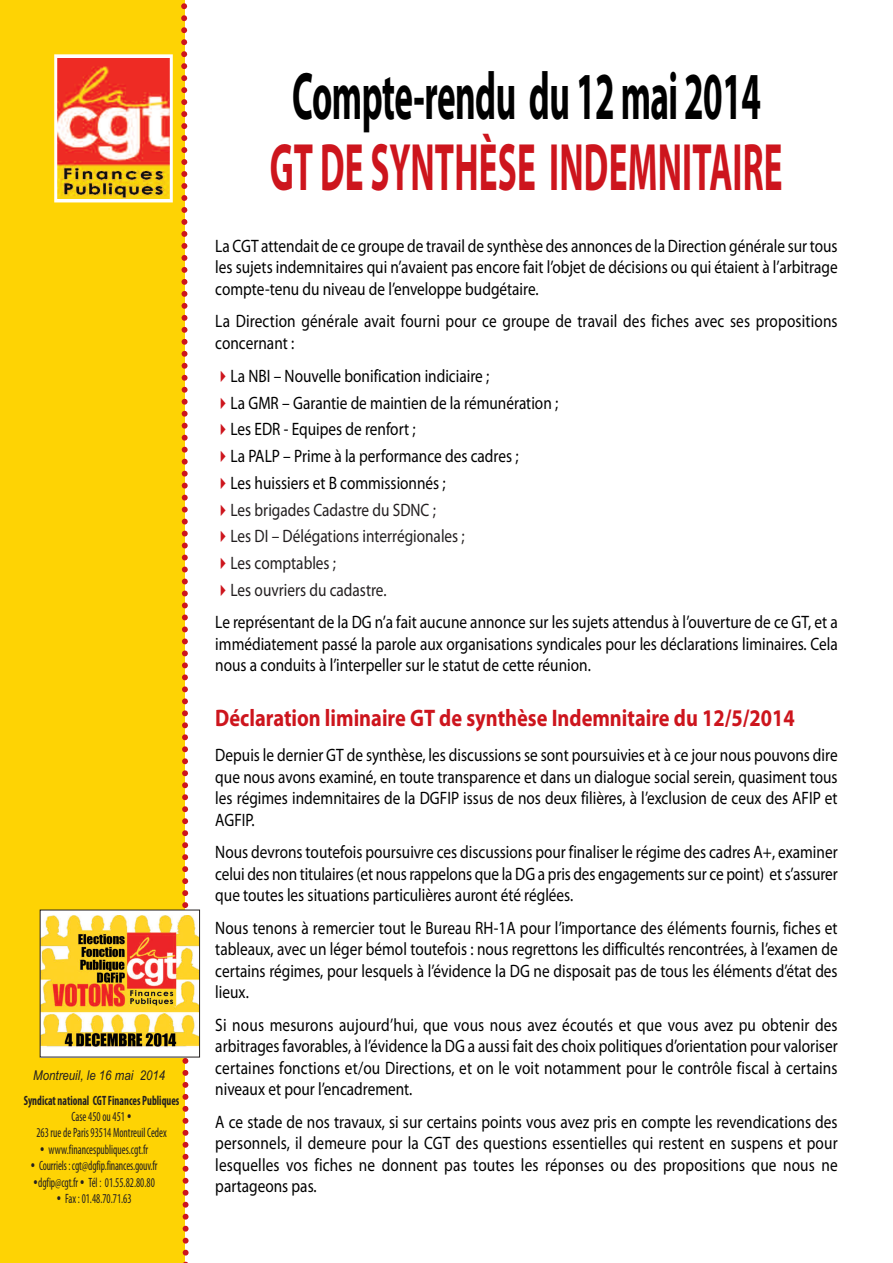
<style>
.page{position:relative;width:893px;height:1263px;background:#fff}
.page>*{position:absolute;margin:0;border:0;box-sizing:border-box;transform-origin:0 0}
.t1{font:700 67.5px "Myriad Pro";letter-spacing:.005em;color:#cd151d;scale:.52 1}
.t2{font:700 67.5px "Myriad Pro";letter-spacing:-.015em;color:#000;scale:.52 1}
.t3{font:700 24px "Myriad Pro";color:#cd151d;scale:.85 1}
.t4{font:18px/21.6px "Myriad Pro";color:#000;text-align:justify;scale:.85 1}
.t5{font:18px/26.7px "Myriad Pro";color:#231f20;scale:.85 1}
.t6{font:condensed 13.5px "Myriad Pro";color:#231f20;scale:.8 1}
.t7{font:700 condensed 13.5px "Myriad Pro";color:#231f20;scale:.8 1}
.t8{font:italic 13.5px "Arial";color:#231f20;scale:.85 1}
</style>
<div class="page">
<div style="left:0;top:0;width:185px;height:1263px;background:#fed304"></div>
<svg style="left:178px;top:3px;width:14px;height:1260px"></svg>
<img style="left:58px;top:58px;width:111px;height:140px">
<div style="left:54px;top:54px;width:119px;height:148px;border:3px solid #fff"></div>
<div style="left:40px;top:910px;width:160px;height:147px;background:#fff"></div>
<img style="left:42px;top:915px;width:156px;height:133px">
<p class="t8" style="left:33px;top:1067px;width:157px">Montreuil, le 16 mai 2014</p>
<p class="t7" style="left:24px;top:1095px;width:196px">Syndicat national CGT Finances Publiques</p>
<p class="t6" style="left:72px;top:1112px;width:68px">Case 450 ou 451</p>
<p class="t6" style="left:36px;top:1128px;width:164px">263 rue de Paris 93514 Montreuil Cedex</p>
<p class="t6" style="left:49px;top:1144px;width:126px">www.financespubliques.cgt.fr</p>
<p class="t6" style="left:39px;top:1161px;width:150px">Courriels:cgt@dgfip.finances.gouv.fr</p>
<p class="t6" style="left:38px;top:1177px;width:147px">dgfip@cgt.fr Tél : 01.55.82.80.80</p>
<p class="t6" style="left:65px;top:1194px;width:84px">Fax : 01.48.70.71.63</p>
<h1 class="t2" style="left:292px;top:71px;width:903px">Compte-rendu du 12 mai 2014</h1>
<h1 class="t1" style="left:270px;top:142px;width:988px">GT DE SYNTHÈSE INDEMNITAIRE</h1>
<p class="t4" style="left:215px;top:236px;width:734px">La CGT attendait de ce groupe de travail de synthèse des annonces de la Direction générale sur tous les sujets indemnitaires qui n’avaient pas encore fait l’objet de décisions ou qui étaient à l’arbitrage compte-tenu du niveau de l’enveloppe budgétaire.</p>
<p class="t4" style="left:215px;top:312px;width:734px">La Direction générale avait fourni pour ce groupe de travail des fiches avec ses propositions concernant :</p>
<p class="t4" style="left:231px;top:364px;width:387px;line-height:26.7px;text-align:left">La NBI – Nouvelle bonification indiciaire ;<br>La GMR – Garantie de maintien de la rémunération ; Les EDR - Equipes de renfort ;<br>La PALP – Prime à la performance des cadres ;<br>Les huissiers et B commissionnés ;</p>
<p class="t5" style="left:231px;top:498px;width:277px">Les brigades Cadastre du SDNC ;<br>Les DI – Délégations interrégionales ;<br>Les comptables ;<br>Les ouvriers du cadastre.</p>
<p class="t4" style="left:215px;top:613px;width:734px">Le représentant de la DG n’a fait aucune annonce sur les sujets attendus à l’ouverture de ce GT, et a immédiatement passé la parole aux organisations syndicales pour les déclarations liminaires. Cela nous a conduits à l’interpeller sur le statut de cette réunion.</p>
<h2 class="t3" style="left:215px;top:709px;width:683px">Déclaration liminaire GT de synthèse Indemnitaire du 12/5/2014</h2>
<p class="t4" style="left:215px;top:746px;width:734px">Depuis le dernier GT de synthèse, les discussions se sont poursuivies et à ce jour nous pouvons dire que nous avons examiné, en toute transparence et dans un dialogue social serein, quasiment tous les régimes indemnitaires de la DGFIP issus de nos deux filières, à l’exclusion de ceux des AFIP et AGFIP.</p>
<p class="t4" style="left:215px;top:843px;width:734px">Nous devrons toutefois poursuivre ces discussions pour finaliser le régime des cadres A+, examiner celui des non titulaires (et nous rappelons que la DG a pris des engagements sur ce point) et s’assurer que toutes les situations particulières auront été réglées.</p>
<p class="t4" style="left:215px;top:918px;width:734px">Nous tenons à remercier tout le Bureau RH-1A pour l’importance des éléments fournis, fiches et tableaux, avec un léger bémol toutefois : nous regrettons les difficultés rencontrées, à l’examen de certains régimes, pour lesquels à l’évidence la DG ne disposait pas de tous les éléments d’état des lieux.</p>
<p class="t4" style="left:215px;top:1015px;width:734px">Si nous mesurons aujourd’hui, que vous nous avez écoutés et que vous avez pu obtenir des arbitrages favorables, à l’évidence la DG a aussi fait des choix politiques d’orientation pour valoriser certaines fonctions et/ou Directions, et on le voit notamment pour le contrôle fiscal à certains niveaux et pour l’encadrement.</p>
<p class="t4" style="left:215px;top:1112px;width:734px">A ce stade de nos travaux, si sur certains points vous avez pris en compte les revendications des personnels, il demeure pour la CGT des questions essentielles qui restent en suspens et pour lesquelles vos fiches ne donnent pas toutes les réponses ou des propositions que nous ne partageons pas.</p>
</div>
